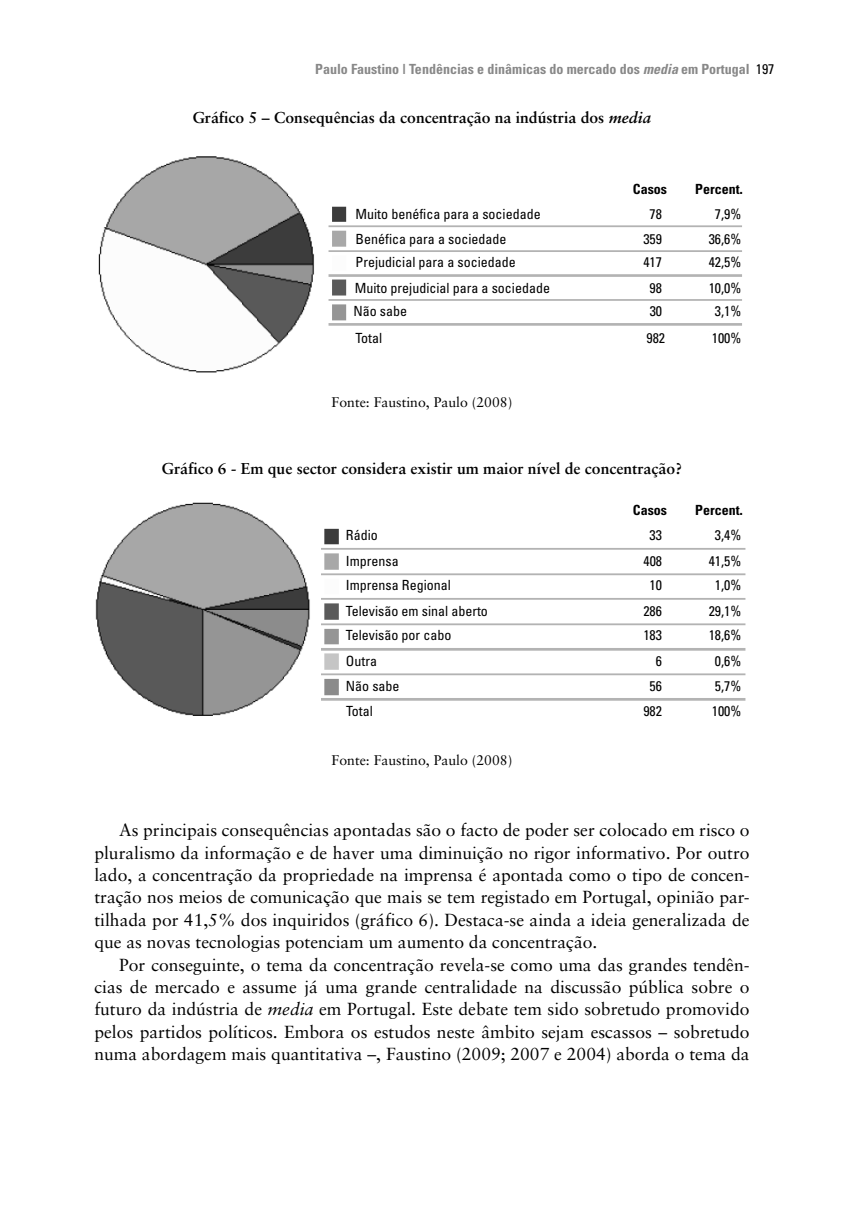
<style>
.page{position:relative;width:844px;height:1216px;background:#fff}
.page>*{position:absolute;margin:0;border:0;box-sizing:border-box;transform-origin:0 0}
.t1{font:17.5px/22.4px "Sabon";color:#000;text-align:justify}
.t2{font:700 15.75px "Sabon";color:#000}
.t3{font:condensed 14px "Univers";color:#000}
.t4{font:700 condensed 14px "Univers";color:#888}
.t5{font:14px "Sabon";color:#000}
.t6{font:700 condensed 14px "Univers";color:#000}
.s1{font-style:italic}
.s2{font-weight:400;color:#000}
.s3{font-size:15.75px}
</style>
<div class="page">
<img style="left:98px;top:156px;width:216px;height:217px">
<img style="left:328px;top:206px;width:414px;height:120px">
<div style="left:353px;top:208px;width:388px;height:15px;background:#fff"></div>
<div style="left:353px;top:232px;width:388px;height:16px;background:#fff"></div>
<div style="left:353px;top:256px;width:388px;height:15px;background:#fff"></div>
<div style="left:353px;top:282px;width:388px;height:13px;background:#fff"></div>
<div style="left:353px;top:305px;width:388px;height:15px;background:#fff"></div>
<img style="left:95px;top:502px;width:215px;height:214px">
<img style="left:321px;top:528px;width:425px;height:173px">
<div style="left:346px;top:528px;width:395px;height:16px;background:#fff"></div>
<div style="left:346px;top:554px;width:395px;height:16px;background:#fff"></div>
<div style="left:346px;top:579px;width:395px;height:15px;background:#fff"></div>
<div style="left:346px;top:604px;width:395px;height:16px;background:#fff"></div>
<div style="left:346px;top:628px;width:395px;height:16px;background:#fff"></div>
<div style="left:346px;top:654px;width:395px;height:16px;background:#fff"></div>
<div style="left:346px;top:679px;width:395px;height:16px;background:#fff"></div>
<p class="t4" style="left:315px;top:64px;width:460px">Paulo Faustino | Tendências e dinâmicas do mercado dos <span class="s1">media</span> em Portugal <span class="s2">197</span></p>
<p class="t2" style="left:193px;top:111px;width:460px">Gráfico 5 – Consequências da concentração na indústria dos <span class="s1">media</span></p>
<p class="t6" style="left:633px;top:184px;width:36px">Casos</p>
<p class="t6" style="left:695px;top:184px;width:49px">Percent<span class="s3">.</span></p>
<p class="t3" style="left:355px;top:209px;width:187px">Muito benéfica para a sociedade</p>
<p class="t3" style="left:649px;top:209px;width:14px">78</p>
<p class="t3" style="left:714px;top:209px;width:28px">7,9%</p>
<p class="t3" style="left:355px;top:234px;width:152px">Benéfica para a sociedade</p>
<p class="t3" style="left:643px;top:234px;width:20px">359</p>
<p class="t3" style="left:708px;top:234px;width:34px">36,6%</p>
<p class="t3" style="left:355px;top:257px;width:162px">Prejudicial para a sociedade</p>
<p class="t3" style="left:643px;top:257px;width:20px">417</p>
<p class="t3" style="left:708px;top:257px;width:34px">42,5%</p>
<p class="t3" style="left:355px;top:283px;width:197px">Muito prejudicial para a sociedade</p>
<p class="t3" style="left:649px;top:283px;width:14px">98</p>
<p class="t3" style="left:708px;top:283px;width:34px">10,0%</p>
<p class="t3" style="left:353px;top:306px;width:55px">Não sabe</p>
<p class="t3" style="left:649px;top:306px;width:14px">30</p>
<p class="t3" style="left:714px;top:306px;width:28px">3,1%</p>
<p class="t3" style="left:355px;top:333px;width:28px">Total</p>
<p class="t3" style="left:646px;top:333px;width:20px">982</p>
<p class="t3" style="left:711px;top:333px;width:31px">100%</p>
<p class="t5" style="left:331px;top:396px;width:182px">Fonte: Faustino, Paulo (2008)</p>
<p class="t2" style="left:162px;top:462px;width:521px">Gráfico 6 - Em que sector considera existir um maior nível de concentração?</p>
<p class="t6" style="left:633px;top:505px;width:36px">Casos</p>
<p class="t6" style="left:695px;top:505px;width:49px">Percent<span class="s3">.</span></p>
<p class="t3" style="left:346px;top:529px;width:33px">Rádio</p>
<p class="t3" style="left:649px;top:529px;width:14px">33</p>
<p class="t3" style="left:714px;top:529px;width:28px">3,4%</p>
<p class="t3" style="left:346px;top:555px;width:54px">Imprensa</p>
<p class="t3" style="left:643px;top:555px;width:20px">408</p>
<p class="t3" style="left:708px;top:555px;width:34px">41,5%</p>
<p class="t3" style="left:346px;top:580px;width:106px">Imprensa Regional</p>
<p class="t3" style="left:649px;top:580px;width:14px">10</p>
<p class="t3" style="left:714px;top:580px;width:28px">1,0%</p>
<p class="t3" style="left:346px;top:606px;width:143px">Televisão em sinal aberto</p>
<p class="t3" style="left:643px;top:606px;width:20px">286</p>
<p class="t3" style="left:708px;top:606px;width:34px">29,1%</p>
<p class="t3" style="left:346px;top:630px;width:107px">Televisão por cabo</p>
<p class="t3" style="left:643px;top:630px;width:20px">183</p>
<p class="t3" style="left:708px;top:630px;width:34px">18,6%</p>
<p class="t3" style="left:346px;top:655px;width:33px">Outra</p>
<p class="t3" style="left:655px;top:655px;width:8px">6</p>
<p class="t3" style="left:714px;top:655px;width:28px">0,6%</p>
<p class="t3" style="left:346px;top:680px;width:55px">Não sabe</p>
<p class="t3" style="left:649px;top:680px;width:14px">56</p>
<p class="t3" style="left:714px;top:680px;width:28px">5,7%</p>
<p class="t3" style="left:346px;top:706px;width:28px">Total</p>
<p class="t3" style="left:643px;top:706px;width:20px">982</p>
<p class="t3" style="left:711px;top:706px;width:31px">100%</p>
<p class="t5" style="left:331px;top:754px;width:182px">Fonte: Faustino, Paulo (2008)</p>
<p class="t1" style="left:94px;top:820px;width:656px;text-indent:25px">As principais consequências apontadas são o facto de poder ser colocado em risco o pluralismo da informação e de haver uma diminuição no rigor informativo. Por outro lado, a concentração da propriedade na imprensa é apontada como o tipo de concen&shy;tração nos meios de comunicação que mais se tem registado em Portugal, opinião par&shy;tilhada por 41,5% dos inquiridos (gráfico 6). Destaca-se ainda a ideia generalizada de que as novas tecnologias potenciam um aumento da concentração.</p>
<p class="t1" style="left:94px;top:954px;width:656px;text-indent:25px">Por conseguinte, o tema da concentração revela-se como uma das grandes tendên&shy;cias de mercado e assume já uma grande centralidade na discussão pública sobre o futuro da indústria de <span class="s1">media</span> em Portugal. Este debate tem sido sobretudo promovido pelos partidos políticos. Embora os estudos neste âmbito sejam escassos – sobretudo numa abordagem mais quantitativa –, Faustino (2009; 2007 e 2004) aborda o tema da</p>
</div>
